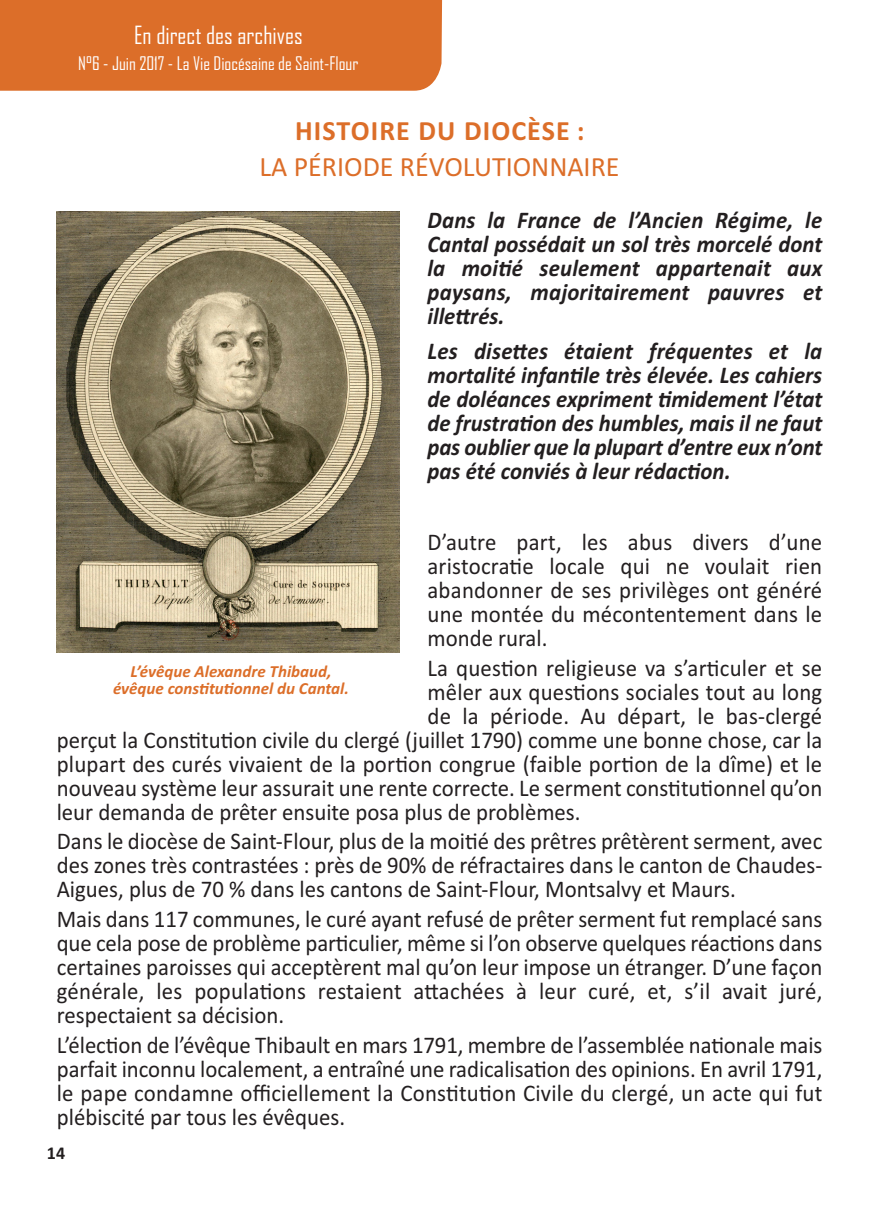
<style>
.page{position:relative;width:879px;height:1219px;background:#fff}
.page>*{position:absolute;margin:0;border:0;box-sizing:border-box;transform-origin:0 0}
.t1{font:28px "Calibri";color:#dc6e29}
.t2{font:700 28px "Calibri";letter-spacing:.04em;color:#dc6e29}
.t3{font:24px/24px "Calibri";color:#231f20;text-align:justify;scale:.95 1}
.t4{font:italic 700 24px/24px "Calibri";color:#231f20;text-align:justify;scale:.95 1}
.t5{font:24px "Agency FB";color:#fff}
.t6{font:18px "Agency FB";color:#fff}
.t7{font:700 18px "Calibri";color:#231f20}
.t8{font:italic 700 17px/17px "Calibri";color:#dc6e29;text-align:center}
</style>
<div class="page">
<div style="left:0;top:0;width:442px;height:91px;background:#dc6e29"></div>
<img style="left:57px;top:212px;width:343px;height:441px">
<p class="t5" style="left:134px;top:22px;width:170px">En direct des archives</p>
<p class="t6" style="left:78px;top:54px;width:282px">N°6 - Juin 2017 - La Vie Diocésaine de Saint-Flour</p>
<p class="t2" style="left:295px;top:114px;width:291px">HISTOIRE DU DIOCÈSE :</p>
<p class="t1" style="left:259px;top:150px;width:362px">LA PÉRIODE RÉVOLUTIONNAIRE</p>
<p class="t4" style="left:427px;top:207px;width:417px">Dans la France de l’Ancien Régime, le Cantal possédait un sol très morcelé dont la moitié seulement appartenait aux paysans, majoritairement pauvres et illettrés.</p>
<p class="t4" style="left:427px;top:339px;width:417px">Les disettes étaient fréquentes et la mortalité infantile très élevée. Les cahiers de doléances expriment timidement l’état de frustration des humbles, mais il ne faut pas oublier que la plupart d’entre eux n’ont pas été conviés à leur rédaction.</p>
<p class="t3" style="left:427px;top:529px;width:417px">D’autre part, les abus divers d’une aristocratie locale qui ne voulait rien abandonner de ses privilèges ont généré une montée du mécontentement dans le monde rural.</p>
<p class="t3" style="left:427px;top:655px;width:417px">La question religieuse va s’articuler et se</p>
<p class="t3" style="left:427px;top:679px;width:417px">mêler aux questions sociales tout au long</p>
<p class="t3" style="left:427px;top:703px;width:417px">de la période. Au départ, le bas-clergé</p>
<p class="t3" style="left:57px;top:727px;width:807px">perçut la Constitution civile du clergé (juillet 1790) comme une bonne chose, car la</p>
<p class="t3" style="left:57px;top:751px;width:807px">plupart des curés vivaient de la portion congrue (faible portion de la dîme) et le</p>
<p class="t3" style="left:57px;top:775px;width:807px">nouveau système leur assurait une rente correcte. Le serment constitutionnel qu’on</p>
<p class="t3" style="left:57px;top:799px;width:553px">leur demanda de prêter ensuite posa plus de problèmes.</p>
<p class="t3" style="left:57px;top:829px;width:807px">Dans le diocèse de Saint-Flour, plus de la moitié des prêtres prêtèrent serment, avec des zones très contrastées : près de 90% de réfractaires dans le canton de Chaudes-Aigues, plus de 70 % dans les cantons de Saint-Flour, Montsalvy et Maurs.</p>
<p class="t3" style="left:57px;top:907px;width:807px">Mais dans 117 communes, le curé ayant refusé de prêter serment fut remplacé sans que cela pose de problème particulier, même si l’on observe quelques réactions dans certaines paroisses qui acceptèrent mal qu’on leur impose un étranger. D’une façon générale, les populations restaient attachées à leur curé, et, s’il avait juré, respectaient sa décision.</p>
<p class="t3" style="left:57px;top:1032px;width:807px">L’élection de l’évêque Thibault en mars 1791, membre de l’assemblée nationale mais parfait inconnu localement, a entraîné une radicalisation des opinions. En avril 1791, le pape condamne officiellement la Constitution Civile du clergé, un acte qui fut plébiscité par tous les évêques.</p>
<p class="t8" style="left:113px;top:662px;width:237px">L’évêque Alexandre Thibaud, évêque constitutionnel du Cantal.</p>
<p class="t7" style="left:47px;top:1142px;width:20px">14</p>
</div>
